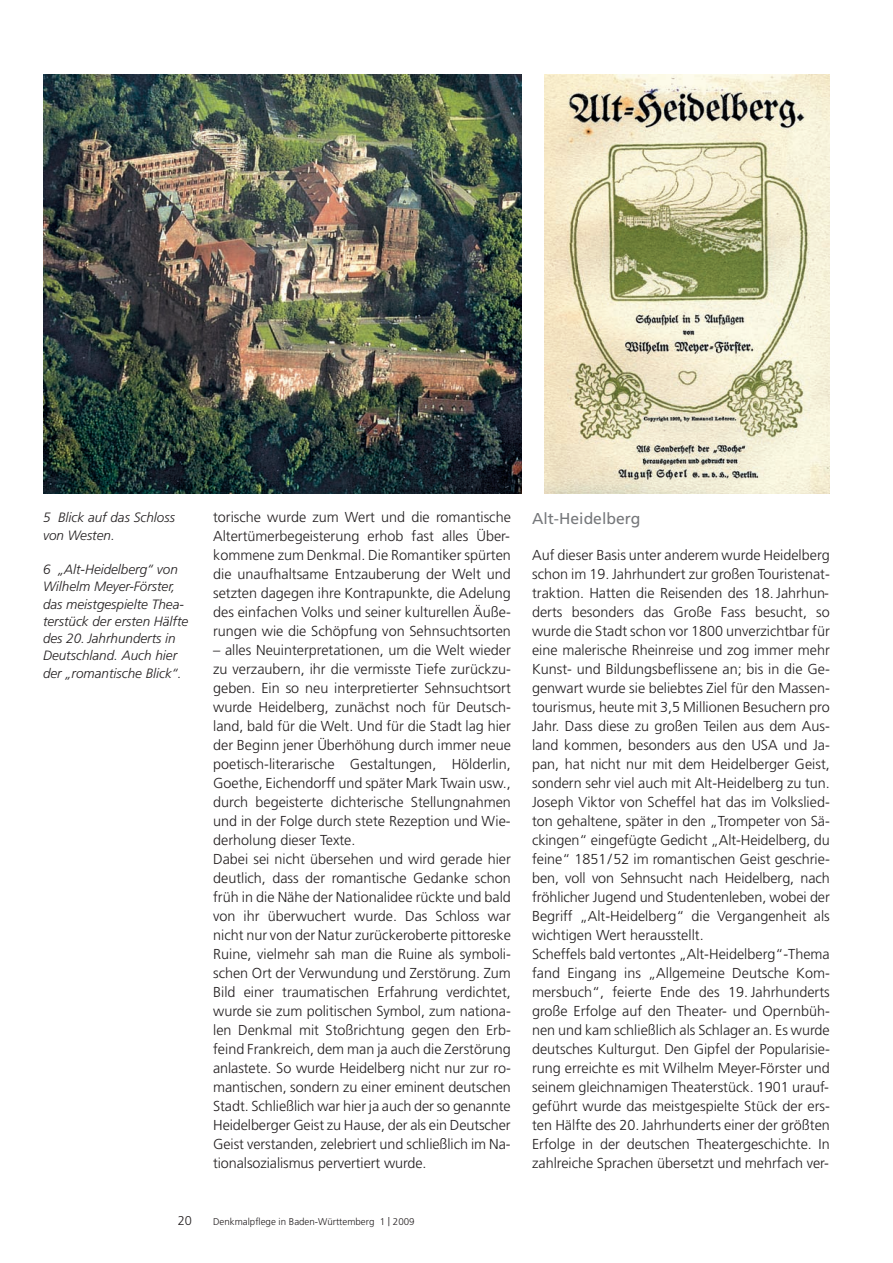
<style>
.page{position:relative;width:893px;height:1263px;background:#fff}
.page>*{position:absolute;margin:0;border:0;box-sizing:border-box;transform-origin:0 0}
.t1{font:15.75px "Frutiger";color:#76787b}
.t2{font:300 14.4px/19px "Frutiger";color:#231f20}
.t3{font:italic 300 13.5px/17.2px "Frutiger";color:#231f20}
.t4{font:300 12.75px "Frutiger";color:#231f20}
.t5{font:300 9.75px "Frutiger";color:#231f20}
.s1{font-size:12px}
</style>
<div class="page">
<img style="left:545px;top:75px;width:284px;height:419px">
<img style="left:43px;top:75px;width:479px;height:419px">
<p class="t3" style="left:43px;top:510px;width:133px">5 Blick auf das Schloss von Westen.</p>
<p class="t3" style="left:43px;top:562px;width:147px">6 „Alt-Heidelberg“ von<br>Wilhelm Meyer-Förster, das meistgespielte Thea&shy;terstück der ersten Hälfte des 20. Jahrhunderts in<br>Deutschland. Auch hier der „romantische Blick“.</p>
<p class="t2" style="left:213px;top:509px;width:299px;text-align:justify">torische wurde zum Wert und die romantische Altertümerbegeisterung erhob fast alles Über&shy;kommene zum Denkmal. Die Romantiker spürten die unaufhaltsame Entzauberung der Welt und setzten dagegen ihre Kontrapunkte, die Adelung des einfachen Volks und seiner kulturellen Äuße&shy;rungen wie die Schöpfung von Sehnsuchtsorten</p>
<p class="t2" style="left:213px;top:642px;width:299px">– alles Neuinterpretationen, um die Welt wieder zu verzaubern, ihr die vermisste Tiefe zurückzu&shy;geben. Ein so neu interpretierter Sehnsuchtsort wurde Heidelberg, zunächst noch für Deutsch&shy;land, bald für die Welt. Und für die Stadt lag hier der Beginn jener Überhöhung durch immer neue poetisch-literarische Gestaltungen, Hölderlin, Goethe, Eichendorff und später Mark Twain usw., durch begeisterte dichterische Stellungnahmen und in der Folge durch stete Rezeption und Wie&shy;derholung dieser Texte.<br>Dabei sei nicht übersehen und wird gerade hier deutlich, dass der romantische Gedanke schon früh in die Nähe der Nationalidee rückte und bald von ihr überwuchert wurde. Das Schloss war nicht nur von der Natur zurückeroberte pittoreske Ruine, vielmehr sah man die Ruine als symboli&shy;schen Ort der Verwundung und Zerstörung. Zum Bild einer traumatischen Erfahrung verdichtet, wurde sie zum politischen Symbol, zum nationa&shy;len Denkmal mit Stoßrichtung gegen den Erb&shy;feind Frankreich, dem man ja auch die Zerstörung anlastete. So wurde Heidelberg nicht nur zur ro&shy;mantischen, sondern zu einer eminent deutschen Stadt. Schließlich war hier ja auch der so genannte Heidelberger Geist zu Hause, der als ein Deutscher Geist verstanden, zelebriert und schließlich im Na&shy;tionalsozialismus pervertiert wurde.</p>
<p class="t4" style="left:178px;top:1215px;width:16px">20</p>
<p class="t5" style="left:213px;top:1217px;width:203px">Denkmalpflege in Baden-Württemberg 1 <span class="s1">|</span> 2009</p>
<p class="t1" style="left:532px;top:511px;width:110px">Alt-Heidelberg</p>
<p class="t2" style="left:532px;top:547px;width:299px">Auf dieser Basis unter anderem wurde Heidelberg schon im 19. Jahrhundert zur großen Touristenat&shy;traktion. Hatten die Reisenden des 18. Jahrhun&shy;derts besonders das Große Fass besucht, so wurde die Stadt schon vor 1800 unverzichtbar für eine malerische Rheinreise und zog immer mehr Kunst- und Bildungsbeflissene an; bis in die Ge&shy;genwart wurde sie beliebtes Ziel für den Massen&shy;tourismus, heute mit 3,5 Millionen Besuchern pro Jahr. Dass diese zu großen Teilen aus dem Aus&shy;land kommen, besonders aus den USA und Ja&shy;pan, hat nicht nur mit dem Heidelberger Geist, sondern sehr viel auch mit Alt-Heidelberg zu tun.<br>Joseph Viktor von Scheffel hat das im Volkslied&shy;ton gehaltene, später in den „Trompeter von Sä&shy;ckingen“ eingefügte Gedicht „Alt-Heidelberg, du feine“ 1851/52 im romantischen Geist geschrie&shy;ben, voll von Sehnsucht nach Heidelberg, nach fröhlicher Jugend und Studentenleben, wobei der Begriff „Alt-Heidelberg“ die Vergangenheit als wichtigen Wert herausstellt.<br>Scheffels bald vertontes „Alt-Heidelberg“-Thema fand Eingang ins „Allgemeine Deutsche Kom&shy;mersbuch“, feierte Ende des 19. Jahrhunderts große Erfolge auf den Theater- und Opernbüh&shy;nen und kam schließlich als Schlager an. Es wurde deutsches Kulturgut. Den Gipfel der Popularisie&shy;rung erreichte es mit Wilhelm Meyer-Förster und seinem gleichnamigen Theaterstück. 1901 urauf&shy;geführt wurde das meistgespielte Stück der ers&shy;ten Hälfte des 20. Jahrhunderts einer der größten Erfolge in der deutschen Theatergeschichte. In zahlreiche Sprachen übersetzt und mehrfach ver-</p>
</div>
